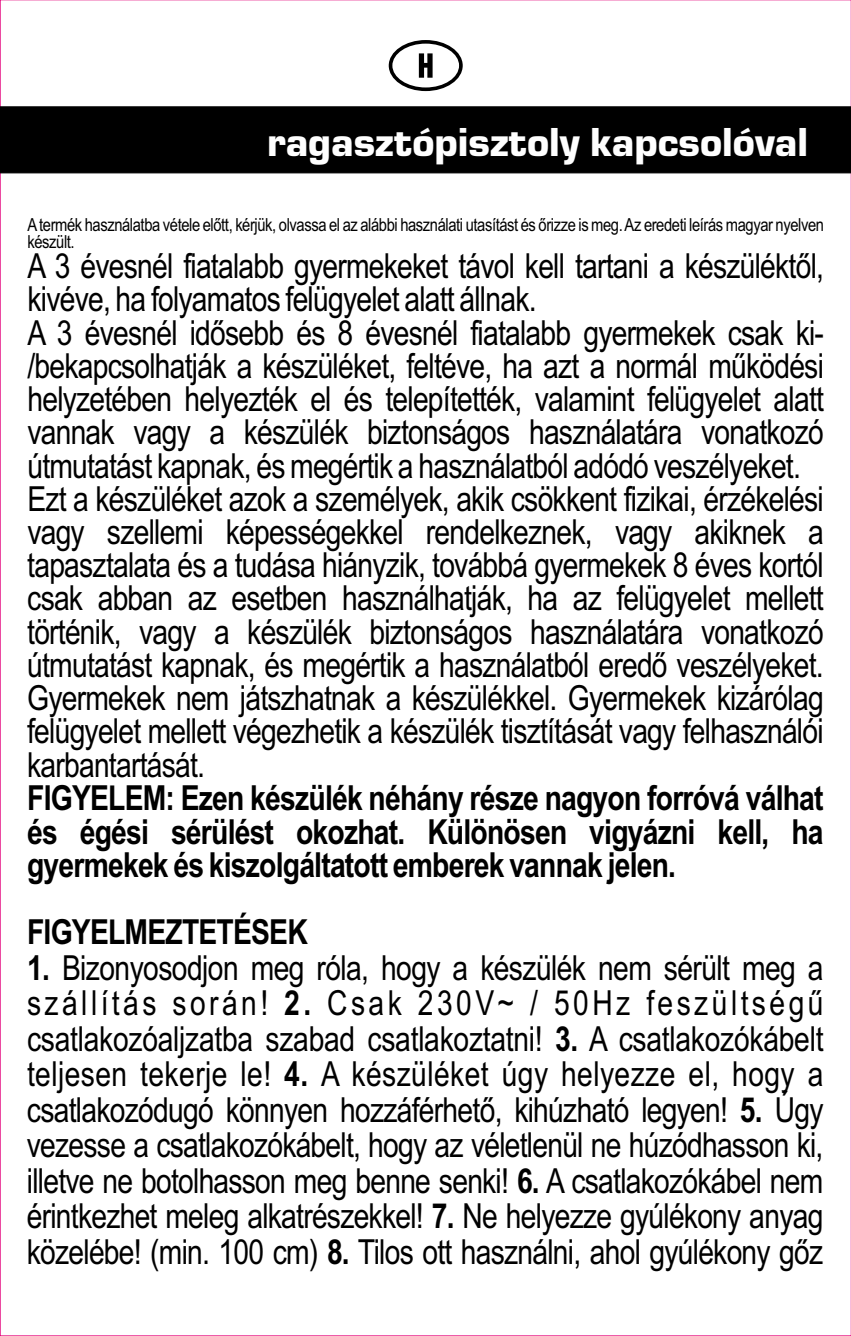
<style>
.page{position:relative;width:851px;height:1336px;background:#fff}
.page>*{position:absolute;margin:0;border:0;box-sizing:border-box;transform-origin:0 0}
.t1{font:42px "Eurostile TEE Blac";color:#fefefe}
.t2{font:36px "Eurostile TEE Blac";color:#fefefe}
.t3{font:34.5px/33.3px "Arial Narrow";letter-spacing:-.025em;color:#000}
.t4{font:700 34.5px/33.6px "Arial Narrow";letter-spacing:-.025em;color:#000;text-align:justify}
.t5{font:18px/17.4px "Arial Narrow";letter-spacing:-.025em;color:#000}
.s1{font-weight:700}
</style>
<div class="page">
<svg style="left:388px;top:40px;width:74px;height:51px"></svg>
<div style="left:0;top:106px;width:850px;height:67px;background:#000"></div>
<p class="t1" style="left:267px;top:125px;width:542px">ragasztópisztoly kapcsolóval</p>
<p class="t2" style="left:531px;top:137px;width:326px">forrasztópáka állom</p>
<p class="t5" style="left:28px;top:217px;width:797px">Atermék használatba vétele előtt, kérjük, olvassa el az alábbi használati utasítást és őrizze is meg. Az eredeti leírás magyar nyelven készült.</p>
<p class="t3" style="left:27px;top:252px;width:798px">A 3 évesnél fiatalabb gyermekeket távol kell tartani a készüléktől, kivéve, ha folyamatos felügyelet alatt állnak.<br>A 3 évesnél idősebb és 8 évesnél fiatalabb gyermekek csak ki-/bekapcsolhatják a készüléket, feltéve, ha azt a normál működési helyzetében helyezték el és telepítették, valamint felügyelet alatt vannak vagy a készülék biztonságos használatára vonatkozó útmutatást kapnak, és megértik a használatból adódó veszélyeket.<br>Ezt a készüléket azok a személyek, akik csökkent fizikai, érzékelési vagy szellemi képességekkel rendelkeznek, vagy akiknek a tapasztalata és a tudása hiányzik, továbbá gyermekek 8 éves kortól csak abban az esetben használhatják, ha az felügyelet mellett történik, vagy a készülék biztonságos használatára vonatkozó útmutatást kapnak, és megértik a használatból eredő veszélyeket.<br>Gyermekek nem játszhatnak a készülékkel. Gyermekek kizárólag felügyelet mellett végezhetik a készülék tisztítását vagy felhasználói karbantartását.</p>
<p class="t4" style="left:27px;top:784px;width:798px">FIGYELEM: Ezen készülék néhány része nagyon forróvá válhat és égési sérülést okozhat. Különösen vigyázni kell, ha gyermekek és kiszolgáltatott emberek vannak jelen.</p>
<p class="t4" style="left:27px;top:918px;width:282px">FIGYELMEZTETÉSEK</p>
<p class="t3" style="left:27px;top:953px;width:798px;line-height:35.4px;text-align:justify"><span class="s1">1.</span> Bizonyosodjon meg róla, hogy a készülék nem sérült meg a szállítás során! <span class="s1">2.</span> Csak 230V~ / 50Hz feszültségű csatlakozóaljzatba szabad csatlakoztatni! <span class="s1">3.</span> A csatlakozókábelt teljesen tekerje le! <span class="s1">4.</span> A készüléket úgy helyezze el, hogy a csatlakozódugó könnyen hozzáférhető, kihúzható legyen! <span class="s1">5.</span> Úgy vezesse a csatlakozókábelt, hogy az véletlenül ne húzódhasson ki, illetve ne botolhasson meg benne senki! <span class="s1">6.</span> A csatlakozókábel nem érintkezhet meleg alkatrészekkel! <span class="s1">7.</span> Ne helyezze gyúlékony anyag közelébe! (min. 100 cm) <span class="s1">8.</span> Tilos ott használni, ahol gyúlékony gőz</p>
</div>
